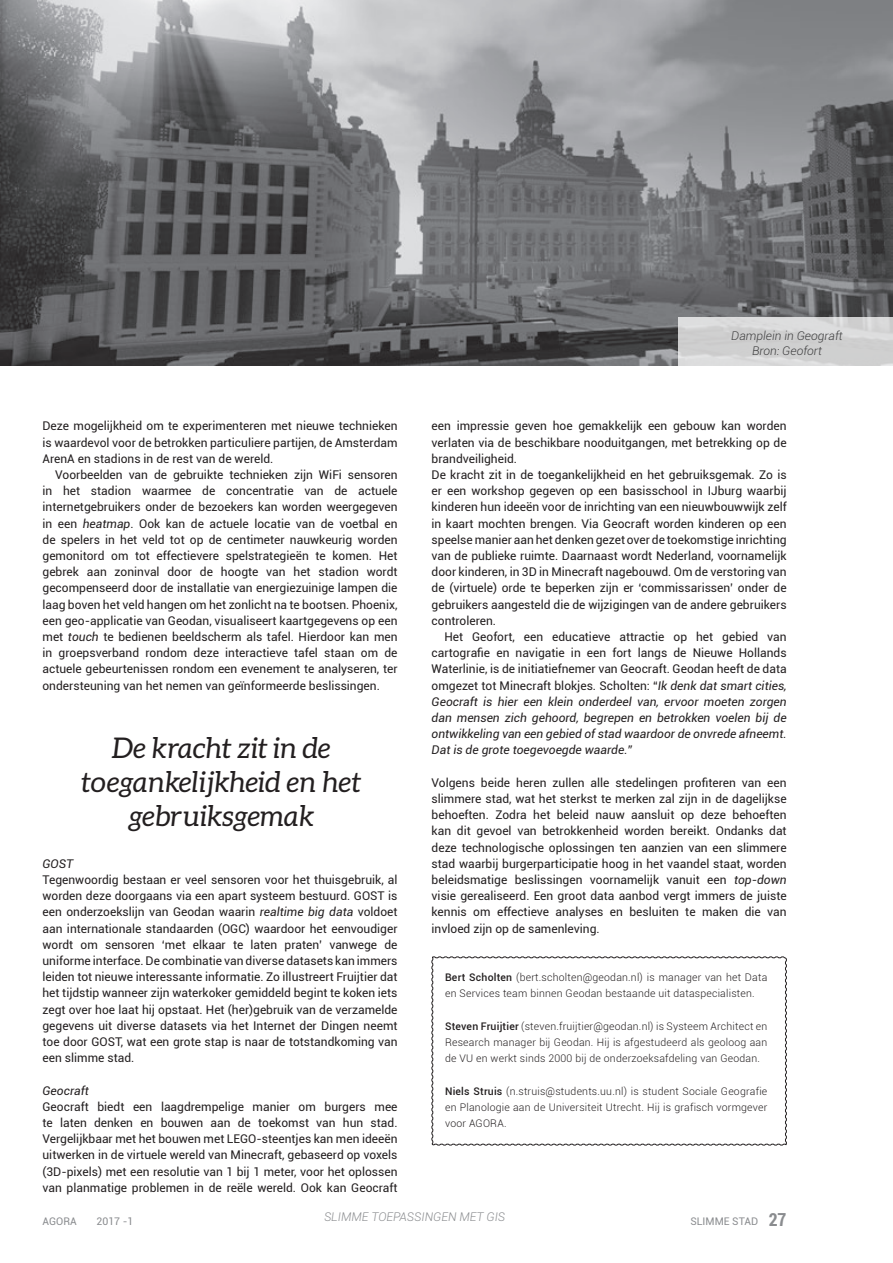
<style>
.page{position:relative;width:893px;height:1263px;background:#fff}
.page>*{position:absolute;margin:0;border:0;box-sizing:border-box;transform-origin:0 0}
.t1{font:italic 28.5px/34.2px "Aleo";color:#231f20;text-align:center}
.Body_article__DEZE_V{font:12px/16.2px "Roboto";color:#231f20;text-align:justify}
.Body_article__DEZE_V-2{font:italic 12px/16.2px "Roboto";color:#231f20;text-align:justify}
.t2{font:italic 300 12px "Roboto";color:#3e3e3f}
.t3{font:italic 300 12px "Roboto";color:#8a8c8f}
.body_without_indent{font:300 10.5px/16.2px "Roboto";letter-spacing:.02em;color:#231f20;text-align:justify}
.t4{font:10.5px "Roboto";color:#8a8c8f}
.s1{font-style:italic}
.s2{font-style:normal}
.s3{font-weight:500}
.s4{font-family:"Roboto Condensed";font-weight:700;font-size:18px}
</style>
<div class="page">
<img style="left:0;top:0;width:893px;height:365px">
<svg style="left:431px;top:956px;width:356px;height:190px"></svg>
<div style="left:678px;top:317px;width:215px;height:48px;background:linear-gradient(to right,#d4d4d5,#d3d3d4)"></div>
<p class="Body_article__DEZE_V" style="left:43px;top:417px;width:357px">Deze mogelijkheid om te experimenteren met nieuwe technieken is waardevol voor de betrokken particuliere partijen, de Amsterdam ArenA en stadions in de rest van de wereld.</p>
<p class="Body_article__DEZE_V" style="left:43px;top:466px;width:357px;text-indent:13px">Voorbeelden van de gebruikte technieken zijn WiFi sensoren in het stadion waarmee de concentratie van de actuele internetgebruikers onder de bezoekers kan worden weergegeven in een <span class="s1">heatmap</span>. Ook kan de actuele locatie van de voetbal en de spelers in het veld tot op de centimeter nauwkeurig worden gemonitord om tot effectievere spelstrategieën te komen. Het gebrek aan zoninval door de hoogte van het stadion wordt gecompenseerd door de installatie van energiezuinige lampen die laag boven het veld hangen om het zonlicht na te bootsen. Phoenix, een geo-applicatie van Geodan, visualiseert kaartgegevens op een met <span class="s1">touch</span> te bedienen beeldscherm als tafel. Hierdoor kan men in groepsverband rondom deze interactieve tafel staan om de actuele gebeurtenissen rondom een evenement te analyseren, ter ondersteuning van het nemen van geïnformeerde beslissingen.</p>
<p class="t1" style="left:82px;top:730px;width:281px">De kracht zit in de toegankelijkheid en het gebruiksgemak</p>
<p class="Body_article__DEZE_V-2" style="left:43px;top:855px;width:32px">GOST</p>
<p class="Body_article__DEZE_V" style="left:43px;top:871px;width:357px">Tegenwoordig bestaan er veel sensoren voor het thuisgebruik, al worden deze doorgaans via een apart systeem bestuurd. GOST is een onderzoekslijn van Geodan waarin <span class="s1">realtime big data</span> voldoet aan internationale standaarden (OGC) waardoor het eenvoudiger wordt om sensoren ‘met elkaar te laten praten’ vanwege de uniforme interface. De combinatie van diverse datasets kan immers leiden tot nieuwe interessante informatie. Zo illustreert Fruijtier dat het tijdstip wanneer zijn waterkoker gemiddeld begint te koken iets zegt over hoe laat hij opstaat. Het (her)gebruik van de verzamelde gegevens uit diverse datasets via het Internet der Dingen neemt toe door GOST, wat een grote stap is naar de totstandkoming van een slimme stad.</p>
<p class="Body_article__DEZE_V-2" style="left:43px;top:1082px;width:48px">Geocraft</p>
<p class="Body_article__DEZE_V" style="left:43px;top:1098px;width:357px">Geocraft biedt een laagdrempelige manier om burgers mee te laten denken en bouwen aan de toekomst van hun stad.<br>Vergelijkbaar met het bouwen met LEGO-steentjes kan men ideeën uitwerken in de virtuele wereld van Minecraft, gebaseerd op voxels (3D-pixels) met een resolutie van 1 bij 1 meter, voor het oplossen van planmatige problemen in de reële wereld. Ook kan Geocraft</p>
<p class="t2" style="left:731px;top:328px;width:113px">Damplein in Geograft</p>
<p class="t2" style="left:752px;top:342px;width:71px">Bron: Geofort</p>
<p class="Body_article__DEZE_V" style="left:432px;top:417px;width:357px">een impressie geven hoe gemakkelijk een gebouw kan worden verlaten via de beschikbare nooduitgangen, met betrekking op de brandveiligheid.</p>
<p class="Body_article__DEZE_V" style="left:432px;top:466px;width:357px">De kracht zit in de toegankelijkheid en het gebruiksgemak. Zo is er een workshop gegeven op een basisschool in IJburg waarbij kinderen hun ideeën voor de inrichting van een nieuwbouwwijk zelf in kaart mochten brengen. Via Geocraft worden kinderen op een speelse manier aan het denken gezet over de toekomstige inrichting van de publieke ruimte. Daarnaast wordt Nederland, voornamelijk door kinderen, in 3D in Minecraft nagebouwd. Om de verstoring van de (virtuele) orde te beperken zijn er ‘commissarissen’ onder de gebruikers aangesteld die de wijzigingen van de andere gebruikers controleren.</p>
<p class="Body_article__DEZE_V-2" style="left:432px;top:628px;width:357px;text-indent:13px"><span class="s2">Het Geofort, een educatieve attractie op het gebied van cartografie en navigatie in een fort langs de Nieuwe Hollands Waterlinie, is de initiatiefnemer van Geocraft. Geodan heeft de data omgezet tot Minecraft blokjes. Scholten: “</span>Ik denk dat smart cities, Geocraft is hier een klein onderdeel van, ervoor moeten zorgen dan mensen zich gehoord, begrepen en betrokken voelen bij de ontwikkeling van een gebied of stad waardoor de onvrede afneemt.<br>Dat is de grote toegevoegde waarde.”</p>
<p class="Body_article__DEZE_V" style="left:432px;top:774px;width:357px">Volgens beide heren zullen alle stedelingen profiteren van een slimmere stad, wat het sterkst te merken zal zijn in de dagelijkse behoeften. Zodra het beleid nauw aansluit op deze behoeften kan dit gevoel van betrokkenheid worden bereikt. Ondanks dat deze technologische oplossingen ten aanzien van een slimmere stad waarbij burgerparticipatie hoog in het vaandel staat, worden beleidsmatige beslissingen voornamelijk vanuit een <span class="s1">top-down </span>visie gerealiseerd. Een groot data aanbod vergt immers de juiste kennis om effectieve analyses en besluiten te maken die van invloed zijn op de samenleving.</p>
<p class="body_without_indent" style="left:445px;top:969px;width:324px"><span class="s3">Bert Scholten</span> (bert.scholten@geodan.nl) is manager van het Data en Services team binnen Geodan bestaande uit dataspecialisten.</p>
<p class="body_without_indent" style="left:445px;top:1018px;width:324px"><span class="s3">Steven Fruijtier</span> (steven.fruijtier@geodan.nl) is Systeem Architect en Research manager bij Geodan. Hij is afgestudeerd als geoloog aan de VU en werkt sinds 2000 bij de onderzoeksafdeling van Geodan.</p>
<p class="body_without_indent" style="left:445px;top:1082px;width:324px"><span class="s3">Niels Struis</span> (n.struis@students.uu.nl) is student Sociale Geografie en Planologie aan de Universiteit Utrecht. Hij is grafisch vormgever voor AGORA.</p>
<p class="t3" style="left:324px;top:1208px;width:183px">SLIMME TOEPASSINGEN MET GIS</p>
<p class="t4" style="left:43px;top:1214px;width:36px">AGORA</p>
<p class="t4" style="left:97px;top:1214px;width:38px">2017 -1</p>
<p class="t4" style="left:690px;top:1214px;width:98px">SLIMME STAD <span class="s4">27</span></p>
</div>
